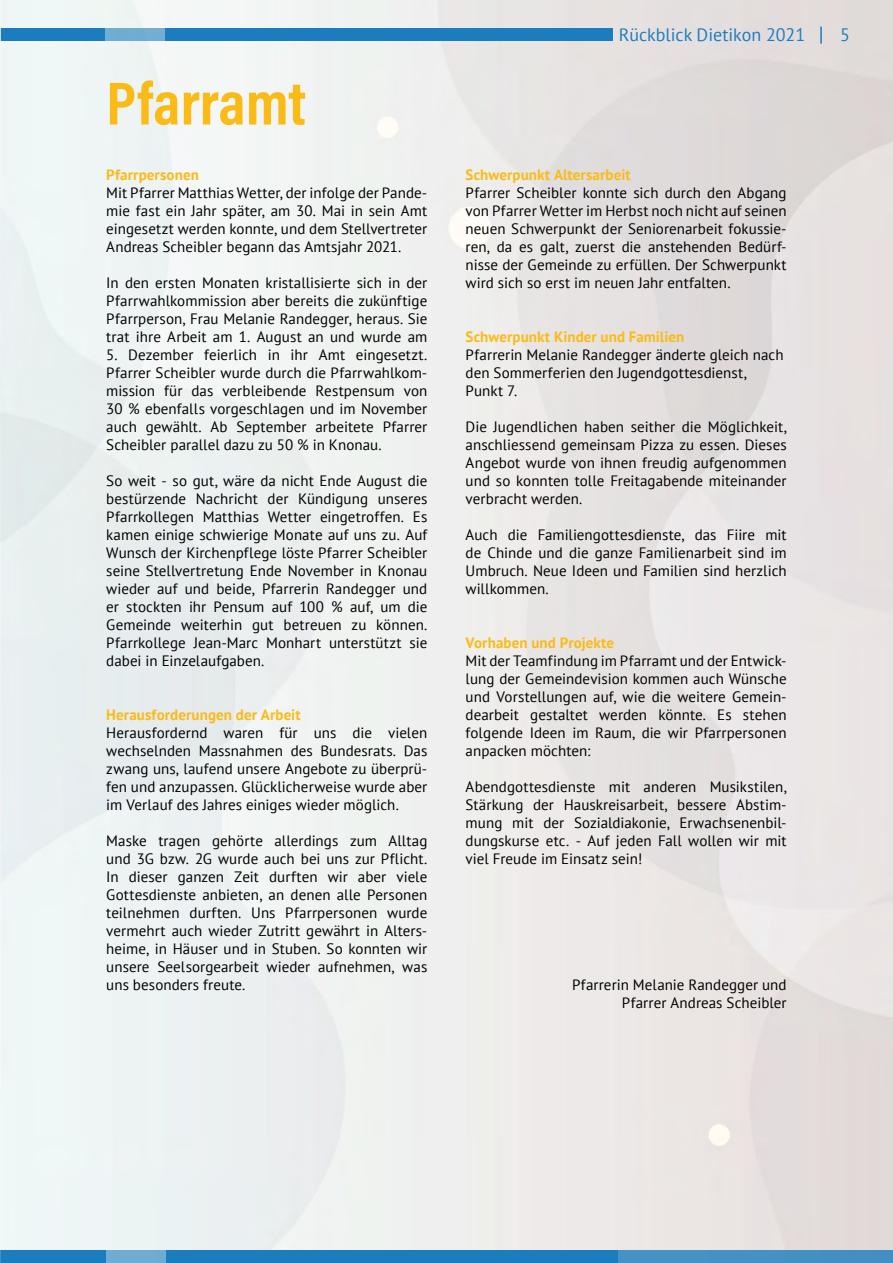
<style>
.page{position:relative;width:893px;height:1263px;background:#fff}
.page>*{position:absolute;margin:0;border:0;box-sizing:border-box;transform-origin:0 0}
.t1{font:61.5px "Acumin Variable Concept";color:#fbbb16}
.t2{font:18px "PT Sans";color:#1c7dbe}
.t3{font:15px/18px "PT Sans";letter-spacing:.005em;color:#000;text-align:justify}
.t4{font:700 15px "PT Sans";letter-spacing:.005em;color:#fbbb16}
</style>
<div class="page">
<img style="left:0;top:0;width:893px;height:1250px">
<div style="left:0;top:1250px;width:105px;height:13px;background:#1c7dbe"></div>
<div style="left:166px;top:1250px;width:451px;height:13px;background:#1c7dbe"></div>
<div style="left:617px;top:1250px;width:276px;height:13px;background:#4591c5"></div>
<div style="left:105px;top:1250px;width:61px;height:13px;background:#6eacd3"></div>
<svg style="left:820px;top:27px;width:2px;height:17px"></svg>
<div style="left:0;top:28px;width:104px;height:12px;background:#1c7dbe"></div>
<div style="left:165px;top:28px;width:447px;height:12px;background:#1c7dbe"></div>
<div style="left:104px;top:28px;width:61px;height:12px;background:#70add3"></div>
<svg style="left:0;top:1250px;width:1px;height:13px"></svg>
<h1 class="t1" style="left:106px;top:61px;width:201px">Pfarramt</h1>
<p class="t4" style="left:106px;top:165px;width:94px">Pfarrpersonen</p>
<p class="t3" style="left:106px;top:183px;width:323px">Mit Pfarrer Matthias Wetter, der infolge der Pande&shy;mie fast ein Jahr später, am 30. Mai in sein Amt eingesetzt werden konnte, und dem Stellvertreter Andreas Scheibler begann das Amtsjahr 2021.</p>
<p class="t3" style="left:106px;top:273px;width:323px">In den ersten Monaten kristallisierte sich in der Pfarrwahlkommission aber bereits die zukünftige Pfarrperson, Frau Melanie Randegger, heraus. Sie trat ihre Arbeit am 1. August an und wurde am</p>
<p class="t3" style="left:106px;top:345px;width:323px">5. Dezember feierlich in ihr Amt eingesetzt.<br>Pfarrer Scheibler wurde durch die Pfarrwahlkom&shy;mission für das verbleibende Restpensum von 30 % ebenfalls vorgeschlagen und im November auch gewählt. Ab September arbeitete Pfarrer Scheibler parallel dazu zu 50 % in Knonau.</p>
<p class="t3" style="left:106px;top:471px;width:323px">So weit - so gut, wäre da nicht Ende August die bestürzende Nachricht der Kündigung unseres Pfarrkollegen Matthias Wetter eingetroffen. Es kamen einige schwierige Monate auf uns zu. Auf Wunsch der Kirchenpflege löste Pfarrer Scheibler seine Stellvertretung Ende November in Knonau wieder auf und beide, Pfarrerin Randegger und er stockten ihr Pensum auf 100 % auf, um die Gemeinde weiterhin gut betreuen zu können.<br>Pfarrkollege Jean-Marc Monhart unterstützt sie dabei in Einzelaufgaben.</p>
<p class="t4" style="left:106px;top:705px;width:196px">Herausforderungen der Arbeit</p>
<p class="t3" style="left:106px;top:723px;width:323px">Herausfordernd waren für uns die vielen wechselnden Massnahmen des Bundesrats. Das zwang uns, laufend unsere Angebote zu überprü&shy;fen und anzupassen. Glücklicherweise wurde aber im Verlauf des Jahres einiges wieder möglich.</p>
<p class="t3" style="left:106px;top:831px;width:323px">Maske tragen gehörte allerdings zum Alltag und 3G bzw. 2G wurde auch bei uns zur Pflicht.<br>In dieser ganzen Zeit durften wir aber viele Gottesdienste anbieten, an denen alle Personen teilnehmen durften. Uns Pfarrpersonen wurde vermehrt auch wieder Zutritt gewährt in Alters&shy;heime, in Häuser und in Stuben. So konnten wir unsere Seelsorgearbeit wieder aufnehmen, was uns besonders freute.</p>
<p class="t2" style="left:619px;top:23px;width:188px">Rückblick Dietikon 2021</p>
<p class="t2" style="left:840px;top:23px;width:11px">5</p>
<p class="t4" style="left:466px;top:165px;width:167px">Schwerpunkt Altersarbeit</p>
<p class="t3" style="left:466px;top:183px;width:323px">Pfarrer Scheibler konnte sich durch den Abgang von Pfarrer Wetter im Herbst noch nicht auf seinen neuen Schwerpunkt der Seniorenarbeit fokussie&shy;ren, da es galt, zuerst die anstehenden Bedürf&shy;nisse der Gemeinde zu erfüllen. Der Schwerpunkt wird sich so erst im neuen Jahr entfalten.</p>
<p class="t4" style="left:466px;top:327px;width:220px">Schwerpunkt Kinder und Familien</p>
<p class="t3" style="left:466px;top:345px;width:319px;text-align:left">Pfarrerin Melanie Randegger änderte gleich nach den Sommerferien den Jugendgottesdienst,<br>Punkt 7.</p>
<p class="t3" style="left:466px;top:417px;width:323px">Die Jugendlichen haben seither die Möglichkeit, anschliessend gemeinsam Pizza zu essen. Dieses Angebot wurde von ihnen freudig aufgenommen und so konnten tolle Freitagabende miteinander verbracht werden.</p>
<p class="t3" style="left:466px;top:525px;width:323px">Auch die Familiengottesdienste, das Fiire mit de Chinde und die ganze Familienarbeit sind im Umbruch. Neue Ideen und Familien sind herzlich willkommen.</p>
<p class="t4" style="left:466px;top:633px;width:150px">Vorhaben und Projekte</p>
<p class="t3" style="left:466px;top:651px;width:323px">Mit der Teamfindung im Pfarramt und der Entwick&shy;lung der Gemeindevision kommen auch Wünsche und Vorstellungen auf, wie die weitere Gemein&shy;dearbeit gestaltet werden könnte. Es stehen folgende Ideen im Raum, die wir Pfarrpersonen anpacken möchten:</p>
<p class="t3" style="left:466px;top:777px;width:323px">Abendgottesdienste mit anderen Musikstilen, Stärkung der Hauskreisarbeit, bessere Abstim&shy;mung mit der Sozialdiakonie, Erwachsenenbil&shy;dungskurse etc. - Auf jeden Fall wollen wir mit viel Freude im Einsatz sein!</p>
<p class="t3" style="left:572px;top:975px;width:216px;text-align:right">Pfarrerin Melanie Randegger und<br>Pfarrer Andreas Scheibler</p>
</div>
